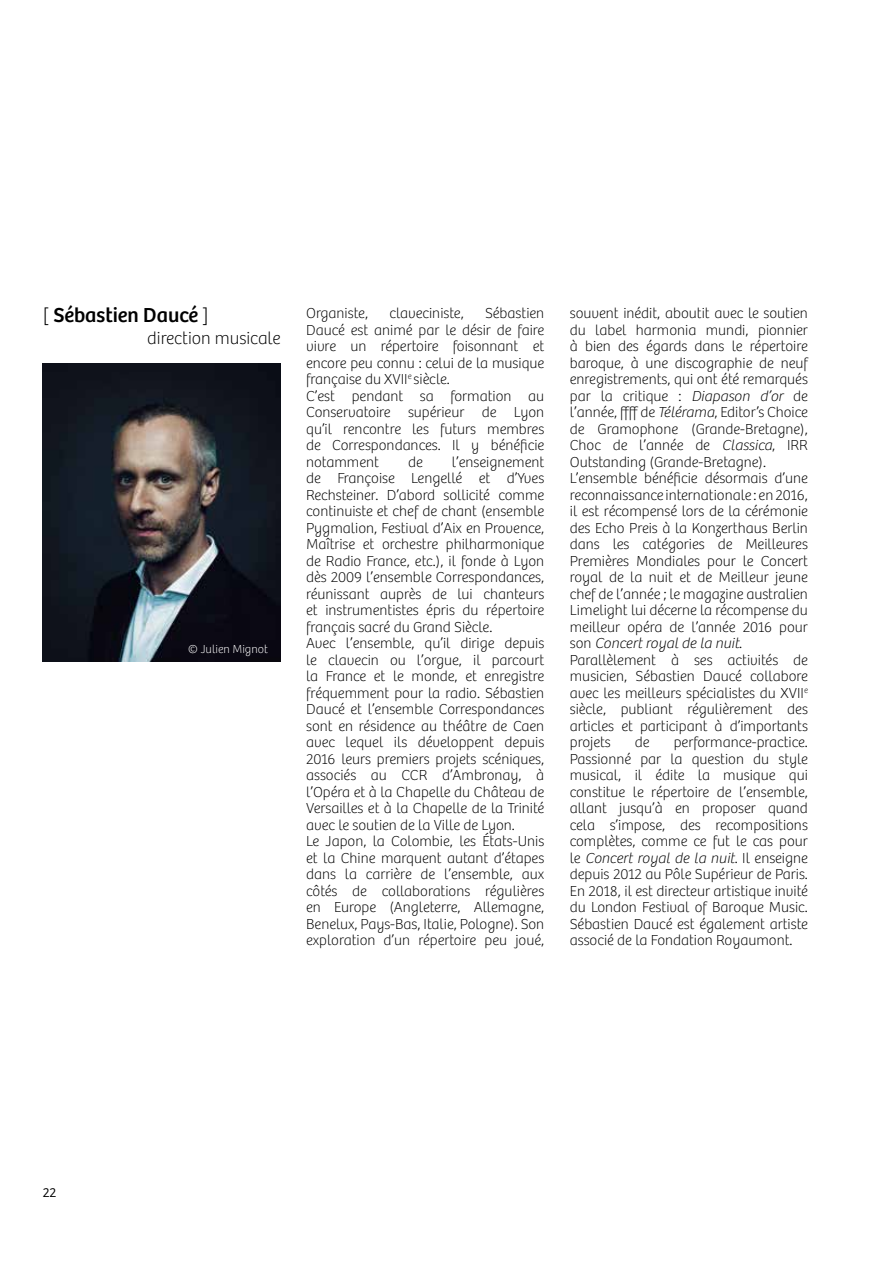
<style>
.page{position:relative;width:893px;height:1263px;background:#fff}
.page>*{position:absolute;margin:0;border:0;box-sizing:border-box;transform-origin:0 0}
.t1{font:21px "Bree";color:#000}
.t2{font:100 18px "Bree";color:#000}
.t3{font:100 15px/16.5px "Bree";color:#000}
.t4{font:300 13.5px "Bree";color:#000}
.t5{font:100 12px "Bree";color:#fff}
.s1{font-weight:100}
.s2{font-style:italic}
</style>
<div class="page">
<img style="left:43px;top:364px;width:238px;height:297px">
<h1 class="t1" style="left:43px;top:303px;width:168px"><span class="s1">[</span> Sébastien Daucé <span class="s1">]</span></h1>
<p class="t2" style="left:147px;top:328px;width:135px">direction musicale</p>
<p class="t5" style="left:188px;top:642px;width:81px">© Julien Mignot</p>
<p class="t3" style="left:306px;top:305px;width:240px;text-indent:179px">Sébastien<br>Daucé est animé par le désir de faire vivre un répertoire foisonnant et encore peu connu : celui de la musique française du XVII<sup>e</sup> siècle.<br>C’est pendant sa formation au<br>Conservatoire supérieur de Lyon qu’il rencontre les futurs membres de Correspondances. Il y bénéficie notamment</p>
<p class="t3" style="left:306px;top:305px;width:64px">Organiste,</p>
<p class="t3" style="left:389px;top:305px;width:76px">claveciniste,</p>
<p class="t3" style="left:306px;top:454px;width:240px;text-indent:146px">l’enseignement de Françoise Lengellé et d’Yves Rechsteiner. D’abord sollicité comme continuiste et chef de chant (ensemble Pygmalion, Festival d’Aix en Provence, Maîtrise et orchestre philharmonique de Radio France, etc.), il fonde à Lyon dès 2009 l’ensemble Correspondances, réunissant auprès de lui chanteurs et instrumentistes épris du répertoire français sacré du Grand Siècle.<br>Avec l’ensemble, qu’il dirige depuis le clavecin ou l’orgue, il parcourt la France et le monde, et enregistre fréquemment pour la radio. Sébastien Daucé et l’ensemble Correspondances sont en résidence au théâtre de Caen avec lequel ils développent depuis 2016 leurs premiers projets scéniques, associés au CCR d’Ambronay, à l’Opéra et à la Chapelle du Château de Versailles et à la Chapelle de la Trinité avec le soutien de la Ville de Lyon.<br>Le Japon, la Colombie, les États-Unis et la Chine marquent autant d’étapes dans la carrière de l’ensemble, aux côtés de collaborations régulières en Europe (Angleterre, Allemagne, Benelux, Pays-Bas, Italie, Pologne). Son exploration d’un répertoire peu joué,</p>
<p class="t3" style="left:408px;top:454px;width:16px">de</p>
<p class="t3" style="left:570px;top:305px;width:240px">souvent inédit, aboutit avec le soutien du label harmonia mundi, pionnier à bien des égards dans le répertoire baroque, à une discographie de neuf enregistrements, qui ont été remarqués par la critique : <span class="s2">Diapason d’or</span> de l’année, ffff de <span class="s2">Télérama</span>, Editor’s Choice de Gramophone (Grande-Bretagne), Choc de l’année de <span class="s2">Classica</span>, IRR Outstanding (Grande-Bretagne).<br>L’ensemble bénéficie désormais d’une reconnaissance internationale : en 2016, il est récompensé lors de la cérémonie des Echo Preis à la Konzerthaus Berlin dans les catégories de Meilleures Premières Mondiales pour le Concert royal de la nuit et de Meilleur jeune chef de l’année ; le magazine australien Limelight lui décerne la récompense du meilleur opéra de l’année 2016 pour son <span class="s2">Concert royal de la nuit</span>.<br>Parallèlement à ses activités de musicien, Sébastien Daucé collabore avec les meilleurs spécialistes du XVII<sup>e </sup>siècle, publiant régulièrement des articles et participant à d’importants projets</p>
<p class="t3" style="left:570px;top:734px;width:240px;text-align:justify;text-indent:104px">performance-practice.<br>Passionné par la question du style musical, il édite la musique qui constitue le répertoire de l’ensemble, allant jusqu’à en proposer quand cela s’impose, des recompositions complètes, comme ce fut le cas pour le <span class="s2">Concert royal de la nuit</span>. Il enseigne depuis 2012 au Pôle Supérieur de Paris.<br>En 2018, il est directeur artistique invité du London Festival of Baroque Music.<br>Sébastien Daucé est également artiste associé de la Fondation Royaumont.</p>
<p class="t3" style="left:635px;top:734px;width:16px">de</p>
<p class="t4" style="left:43px;top:1184px;width:15px">22</p>
</div>
